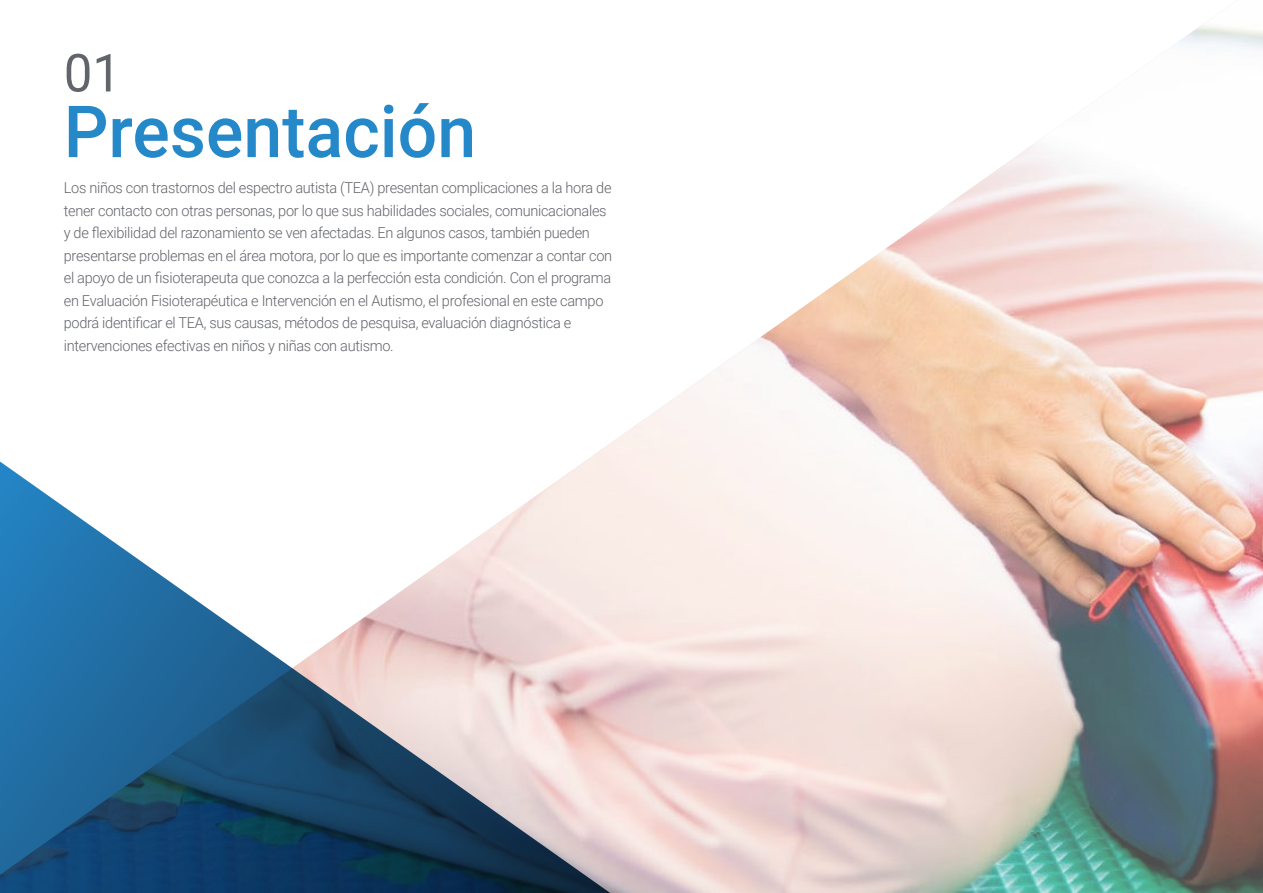
<style>
.page{position:relative;width:1263px;height:893px;background:#fff}
.page>*{position:absolute;margin:0;border:0;box-sizing:border-box;transform-origin:0 0}
.t1{font:500 72px "Roboto";color:#2488c9}
.t2{font:52.5px "Roboto";color:#61646a}
.t3{font:300 15px/22.5px "Roboto";letter-spacing:-.02em;color:#61646a}
</style>
<div class="page">
<img style="left:607px;top:25px;width:656px;height:868px">
<svg style="left:0;top:446px;width:640px;height:447px"></svg>
<h2 class="t2" style="left:64px;top:36px;width:59px">01</h2>
<h1 class="t1" style="left:64px;top:81px;width:414px">Presentación</h1>
<p class="t3" style="left:64px;top:176px;width:550px">Los niños con trastornos del espectro autista (TEA) presentan complicaciones a la hora de tener contacto con otras personas, por lo que sus habilidades sociales, comunicacionales y de flexibilidad del razonamiento se ven afectadas. En algunos casos, también pueden presentarse problemas en el área motora, por lo que es importante comenzar a contar con el apoyo de un fisioterapeuta que conozca a la perfección esta condición. Con el programa en Evaluación Fisioterapéutica e Intervención en el Autismo, el profesional en este campo podrá identificar el TEA, sus causas, métodos de pesquisa, evaluación diagnóstica e intervenciones efectivas en niños y niñas con autismo.</p>
</div>
